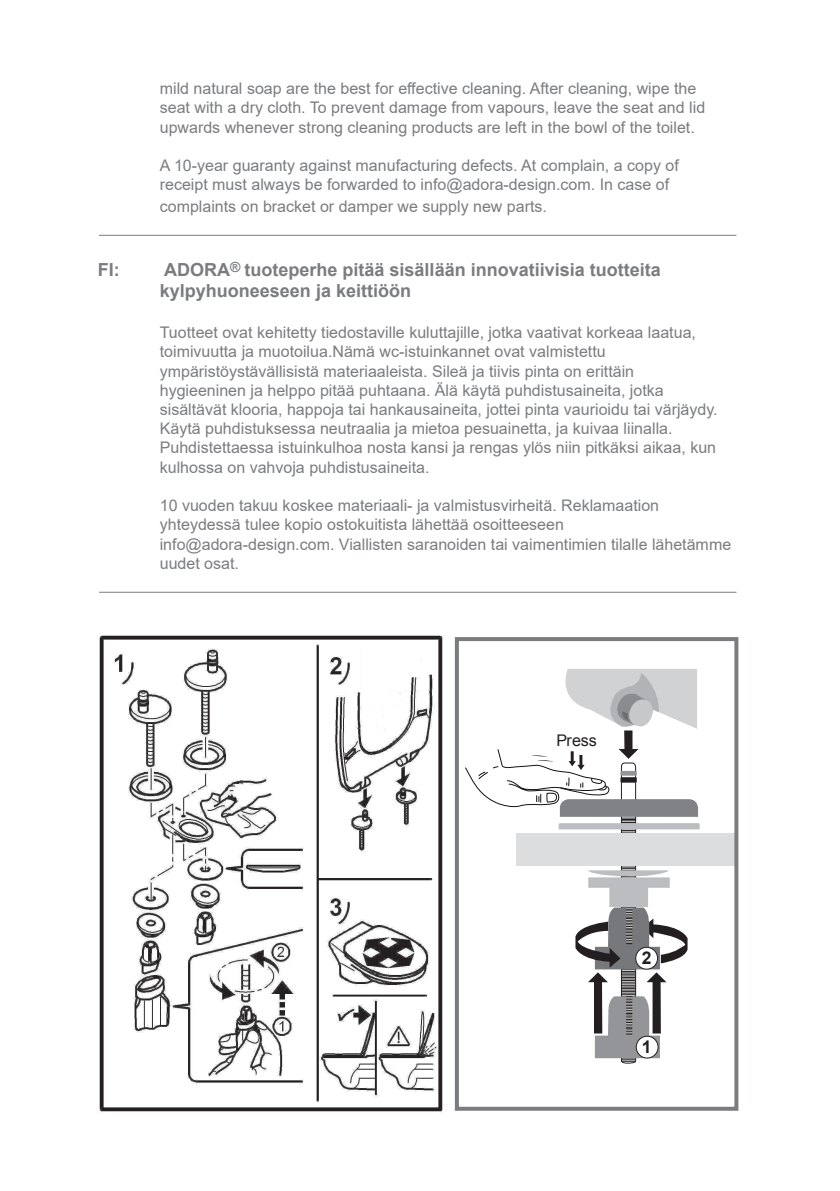
<style>
.page{position:relative;width:840px;height:1191px;background:#fff}
.page>*{position:absolute;margin:0;border:0;box-sizing:border-box;transform-origin:0 0}
.t1{font:700 18px/21.6px "Arial";color:#7a7c7f}
.t2{font:700 17.6px "Arial";color:#231f20}
.t3{font:16px/19.2px "Arial";color:#7a7c7f}
.t4{font:16px "Arial";color:#231f20}
</style>
<div class="page">
<img style="left:99px;top:635px;width:344px;height:478px">
<div style="left:111px;top:1089px;width:42px;height:15px;background:#fff"></div>
<div style="left:516px;top:833px;width:220px;height:32px;background:#dcdddf"></div>
<svg style="left:465px;top:669px;width:234px;height:394px"></svg>
<div style="left:454px;top:637px;width:284px;height:473px;border:4px solid #7a7c7f"></div>
<hr style="left:99px;top:235px;width:637px;height:1px;background:#7a7c7f">
<hr style="left:99px;top:592px;width:637px;height:1px;background:#7a7c7f">
<p class="t3" style="left:160px;top:79px;width:546px">mild natural soap are the best for effective cleaning. After cleaning, wipe the seat with a dry cloth. To prevent damage from vapours, leave the seat and lid upwards whenever strong cleaning products are left in the bowl of the toilet.</p>
<p class="t3" style="left:160px;top:156px;width:520px">A 10-year guaranty against manufacturing defects. At complain, a copy of receipt must always be forwarded to info@adora-design.com. In case of</p>
<p class="t3" style="left:160px;top:196px;width:388px">complaints on bracket or damper we supply new parts.</p>
<p class="t1" style="left:98px;top:259px;width:23px">FI:</p>
<p class="t1" style="left:160px;top:259px;width:502px">ADORA<sup>®</sup> tuoteperhe pitää sisällään innovatiivisia tuotteita kylpyhuoneeseen ja keittiöön</p>
<p class="t3" style="left:160px;top:323px;width:559px">Tuotteet ovat kehitetty tiedostaville kuluttajille, jotka vaativat korkeaa laatua, toimivuutta ja muotoilua.Nämä wc-istuinkannet ovat valmistettu ympäristöystävällisistä materiaaleista. Sileä ja tiivis pinta on erittäin hygieeninen ja helppo pitää puhtaana. Älä käytä puhdistusaineita, jotka sisältävät klooria, happoja tai hankausaineita, jottei pinta vaurioidu tai värjäydy.<br>Käytä puhdistuksessa neutraalia ja mietoa pesuainetta, ja kuivaa liinalla.<br>Puhdistettaessa istuinkulhoa nosta kansi ja rengas ylös niin pitkäksi aikaa, kun kulhossa on vahvoja puhdistusaineita.</p>
<p class="t3" style="left:160px;top:496px;width:572px">10 vuoden takuu koskee materiaali- ja valmistusvirheitä. Reklamaation yhteydessä tulee kopio ostokuitista lähettää osoitteeseen info@adora-design.com. Viallisten saranoiden tai vaimentimien tilalle lähetämme uudet osat.</p>
<p class="t4" style="left:556px;top:730px;width:42px">Press</p>
<p class="t2" style="left:641px;top:946px;width:11px">2</p>
<p class="t2" style="left:641px;top:1035px;width:11px">1</p>
</div>
